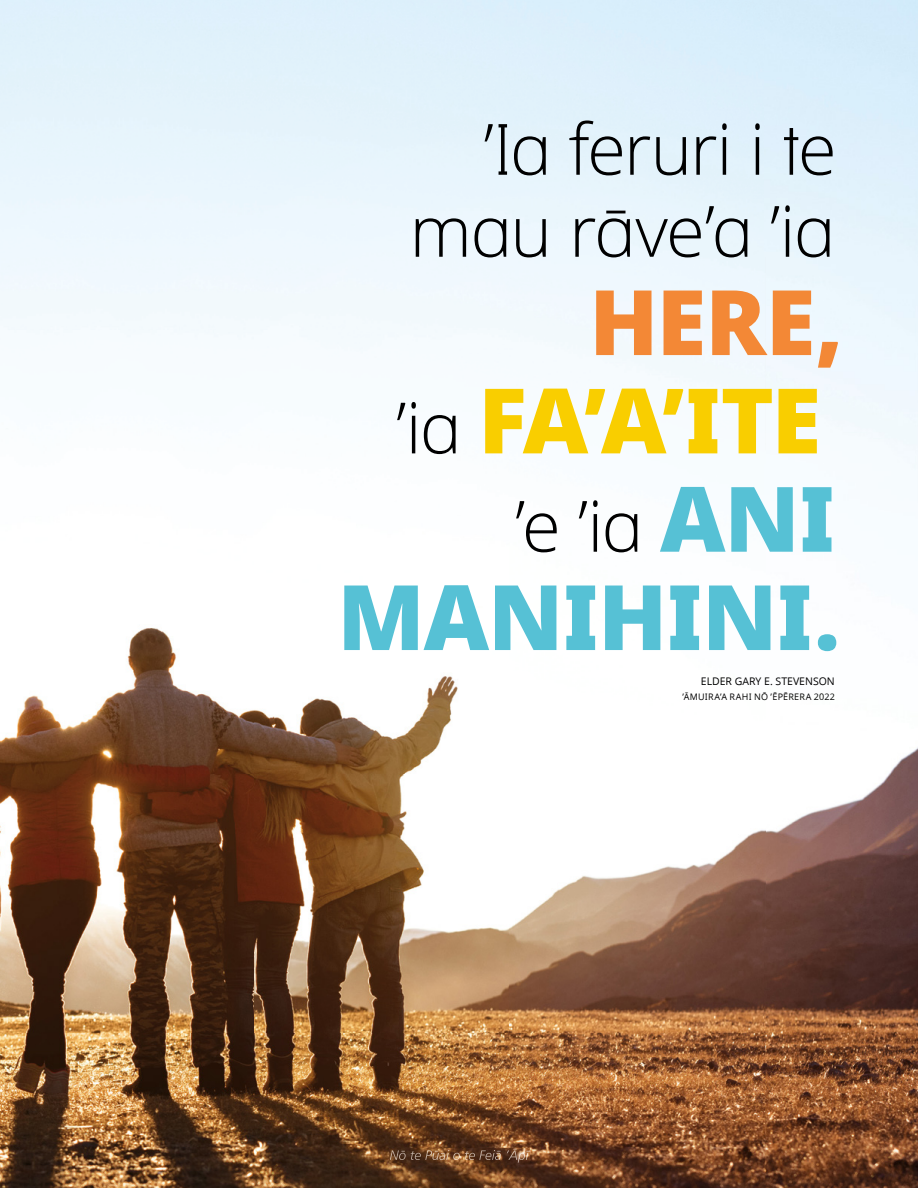
<style>
.page{position:relative;width:918px;height:1188px;background:#fff}
.page>*{position:absolute;margin:0;border:0;box-sizing:border-box;transform-origin:0 0}
.t1{font:800 90.45px/98.2px "Dots Solidlds Lat";letter-spacing:-.015em;color:#f9ce00;text-align:right}
.t2{font:800 90.45px "Dots Solidlds Lat";letter-spacing:-.01em;color:#56c1d5}
.t3{font:300 70.95px/82.1px "Dots Solidlds Lat";letter-spacing:-.025em;color:#000;text-align:right}
.t4{font:10.5px "Dots Solidlds Lat";color:#000}
.t5{font:9px "Dots Solidlds Lat";letter-spacing:.025em;color:#000}
.s1{color:#f38836}
.s2{font-weight:300;font-size:70.95px;color:#000}
.s3{font-weight:800;font-size:90.45px;color:#56c1d5}
</style>
<div class="page">
<img style="left:0;top:0;width:918px;height:1188px">
<img style="left:390px;top:1149px;width:140px;height:14px">
<p class="t3" style="left:409px;top:108px;width:429px">’Ia feruri i te mau rāve’a ’ia</p>
<p class="t1" style="left:396px;top:275px;width:449px"><span class="s1">HERE,<br></span><span class="s2">’ia</span> FA’A’ITE</p>
<p class="t3" style="left:515px;top:485px;width:322px">’e ’ia <span class="s3">ANI</span></p>
<p class="t2" style="left:337px;top:548px;width:504px">MANIHINI.</p>
<p class="t4" style="left:701px;top:673px;width:136px">ELDER GARY E. STEVENSON</p>
<p class="t5" style="left:682px;top:690px;width:154px">’ĀMUIRA’A RAHI NŌ ’ĒPĒRERA 2022</p>
</div>
